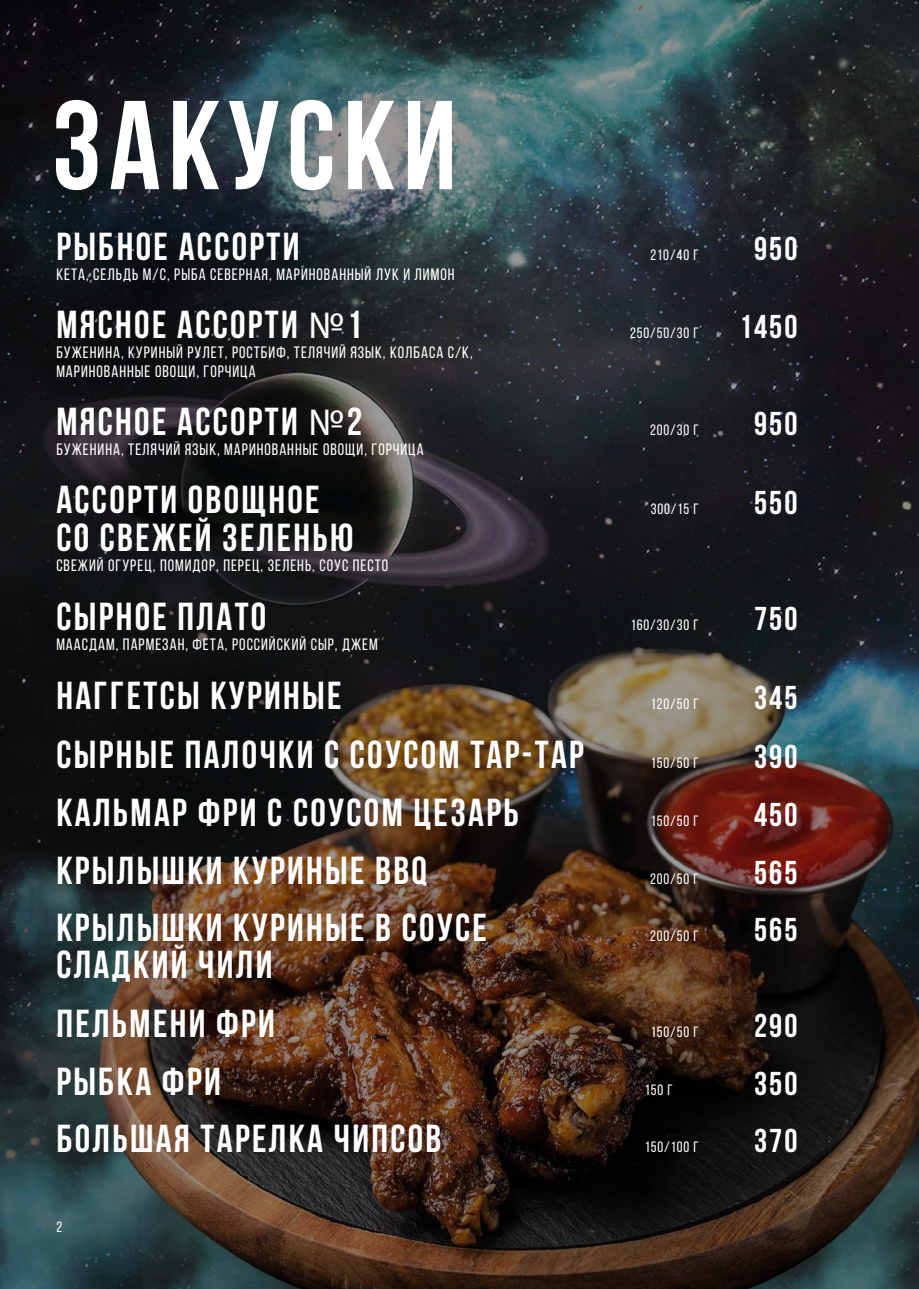
<style>
.page{position:relative;width:919px;height:1289px;background:#fff}
.page>*{position:absolute;margin:0;border:0;box-sizing:border-box;transform-origin:0 0}
.t1{font:700 126px "Bebas Neue";letter-spacing:.06em;color:#fff}
.t2{font:700 39px/58.5px "Bebas Neue";letter-spacing:.06em;color:#fff}
.t3{font:700 33px "Bebas Neue";letter-spacing:.06em;color:#fff}
.t4{font:16.5px/19.8px "Bebas Neue";letter-spacing:.06em;color:#fff}
.t5{font:15px "Bebas Neue";letter-spacing:.06em;color:#fff}
.s1{font-family:"Myriad Pro";font-weight:400}
.s2{font-weight:700;font-size:33px}
</style>
<div class="page">
<img style="left:0;top:0;width:918px;height:1288px">
<h1 class="t1" style="left:52px;top:76px;width:406px">Закуски</h1>
<h2 class="t2" style="left:56px;top:217px;width:245px">Рыбное ассорти</h2>
<p class="t4" style="left:56px;top:264px;width:399px">кета, сельдь м/с, рыба северная, маринованный лук и лимон</p>
<h2 class="t2" style="left:56px;top:294px;width:307px">Мясное ассорти <span class="s1">№</span>1</h2>
<p class="t4" style="left:56px;top:342px;width:418px">буженина, куриный рулет, ростбиф, телячий язык, колбаса с/к, маринованные овощи, горчица</p>
<h2 class="t2" style="left:56px;top:391px;width:307px">Мясное ассорти <span class="s1">№</span>2</h2>
<p class="t4" style="left:56px;top:439px;width:369px">буженина, телячий язык, маринованные овощи, горчица</p>
<h2 class="t2" style="left:56px;top:480px;width:298px;line-height:37.5px">Ассорти овощное со свежей зеленью</h2>
<p class="t4" style="left:56px;top:555px;width:333px">свежий огурец, помидор, перец, зелень, соус Песто</p>
<h2 class="t2" style="left:56px;top:587px;width:211px">Сырное плато</h2>
<p class="t4" style="left:56px;top:634px;width:323px">Маасдам, Пармезан, Фета, Российский сыр, джем</p>
<h2 class="t2" style="left:56px;top:665px;width:529px">Наггетсы куриные<br>Сырные палочки с соусом тар-тар<br>Кальмар фри с соусом Цезарь<br>Крылышки куриные BBQ</h2>
<p class="t5" style="left:650px;top:247px;width:50px">210/40 г</p>
<h3 class="t3" style="left:754px;top:230px;width:45px">950</h3>
<p class="t5" style="left:630px;top:324px;width:169px">250/50/30 г <span class="s2">1450</span></p>
<p class="t5" style="left:650px;top:421px;width:50px">200/30 г</p>
<p class="t5" style="left:650px;top:500px;width:49px">300/15 г</p>
<p class="t5" style="left:630px;top:616px;width:69px">160/30/30 г</p>
<p class="t5" style="left:650px;top:695px;width:49px">120/50 г</p>
<p class="t5" style="left:650px;top:754px;width:49px">150/50 г</p>
<p class="t5" style="left:650px;top:812px;width:49px">150/50 г</p>
<p class="t5" style="left:650px;top:871px;width:50px">200/50 г</p>
<h3 class="t3" style="left:754px;top:405px;width:45px">950</h3>
<h3 class="t3" style="left:754px;top:484px;width:45px">550</h3>
<h3 class="t3" style="left:754px;top:600px;width:45px">750</h3>
<h3 class="t3" style="left:754px;top:679px;width:45px">345</h3>
<h3 class="t3" style="left:754px;top:738px;width:45px">390</h3>
<h3 class="t3" style="left:754px;top:796px;width:45px">450</h3>
<h3 class="t3" style="left:754px;top:854px;width:45px">565</h3>
<h2 class="t2" style="left:56px;top:908px;width:432px;line-height:37.5px">Крылышки куриные в соусе сладкий чили</h2>
<p class="t5" style="left:650px;top:927px;width:50px">200/50 г</p>
<h3 class="t3" style="left:754px;top:911px;width:45px">565</h3>
<h2 class="t2" style="left:56px;top:993px;width:220px">Пельмени фри</h2>
<p class="t5" style="left:650px;top:1023px;width:49px">150/50 г</p>
<h3 class="t3" style="left:754px;top:1007px;width:45px">290</h3>
<h2 class="t2" style="left:56px;top:1051px;width:166px">Рыбка фри</h2>
<p class="t5" style="left:644px;top:1081px;width:29px">150 г</p>
<h3 class="t3" style="left:754px;top:1065px;width:45px">350</h3>
<h2 class="t2" style="left:56px;top:1108px;width:386px">Большая тарелка чипсов</h2>
<p class="t5" style="left:644px;top:1138px;width:55px">150/100 г</p>
<h3 class="t3" style="left:754px;top:1122px;width:45px">370</h3>
<p class="t5" style="left:56px;top:1218px;width:7px">2</p>
</div>
